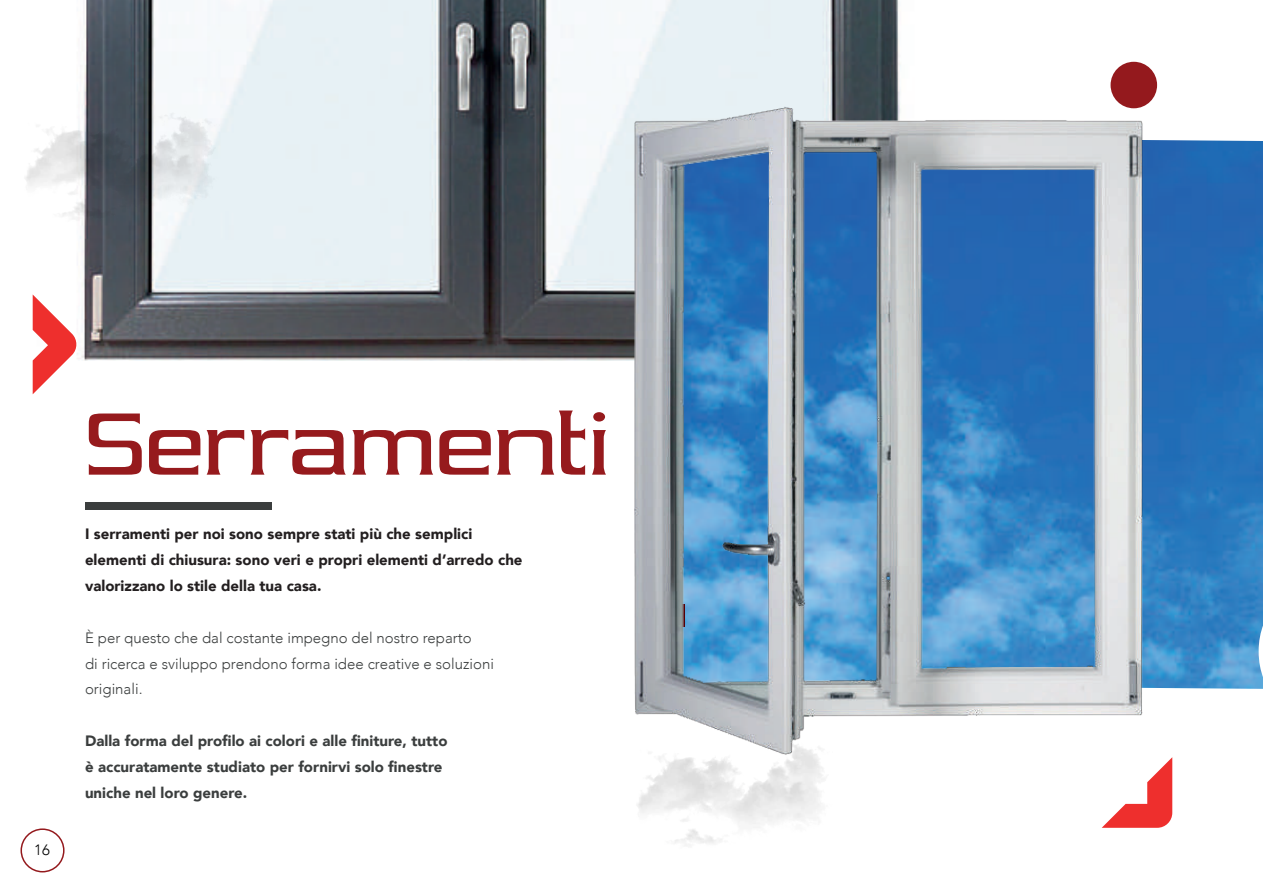
<style>
.page{position:relative;width:1263px;height:893px;background:#fff}
.page>*{position:absolute;margin:0;border:0;box-sizing:border-box;transform-origin:0 0}
.t1{font:85.5px "Vibrocentric";letter-spacing:-.01em;color:#961a1d}
.t2{font:900 15px/26px "Avenir";color:#231f20}
.t3{font:900 15px/25.8px "Avenir";color:#3b3e3e}
.t4{font:300 15px/25.8px "Avenir";color:#3b3e3e}
.t5{font:300 15px "Avenir";color:#000001}
</style>
<div class="page">
<img style="left:32px;top:0;width:869px;height:360px">
<div style="left:21px;top:828px;width:44px;height:44px;border:2px solid #94191d;border-radius:21px"></div>
<img style="left:1160px;top:140px;width:103px;height:549px">
<img style="left:25px;top:102px;width:198px;height:127px">
<div style="left:85px;top:503px;width:187px;height:7px;background:#3b3e3e"></div>
<div style="left:1110px;top:62px;width:47px;height:46px;background:#94191d;border-radius:23px"></div>
<svg style="left:1102px;top:757px;width:70px;height:71px"></svg>
<svg style="left:33px;top:294px;width:45px;height:100px"></svg>
<img style="left:568px;top:87px;width:592px;height:683px">
<p class="t5" style="left:34px;top:841px;width:17px">16</p>
<h1 class="t1" style="left:85px;top:394px;width:527px">Serramenti</h1>
<p class="t2" style="left:85px;top:520px;width:439px">I serramenti per noi sono sempre stati più che semplici elementi di chiusura: sono veri e propri elementi d’arredo che valorizzano lo stile della tua casa.</p>
<p class="t4" style="left:85px;top:625px;width:410px">È per questo che dal costante impegno del nostro reparto<br>di ricerca e sviluppo prendono forma idee creative e soluzioni originali.</p>
<p class="t3" style="left:85px;top:728px;width:364px">Dalla forma del profilo ai colori e alle finiture, tutto è accuratamente studiato per fornirvi solo finestre uniche nel loro genere.</p>
</div>
